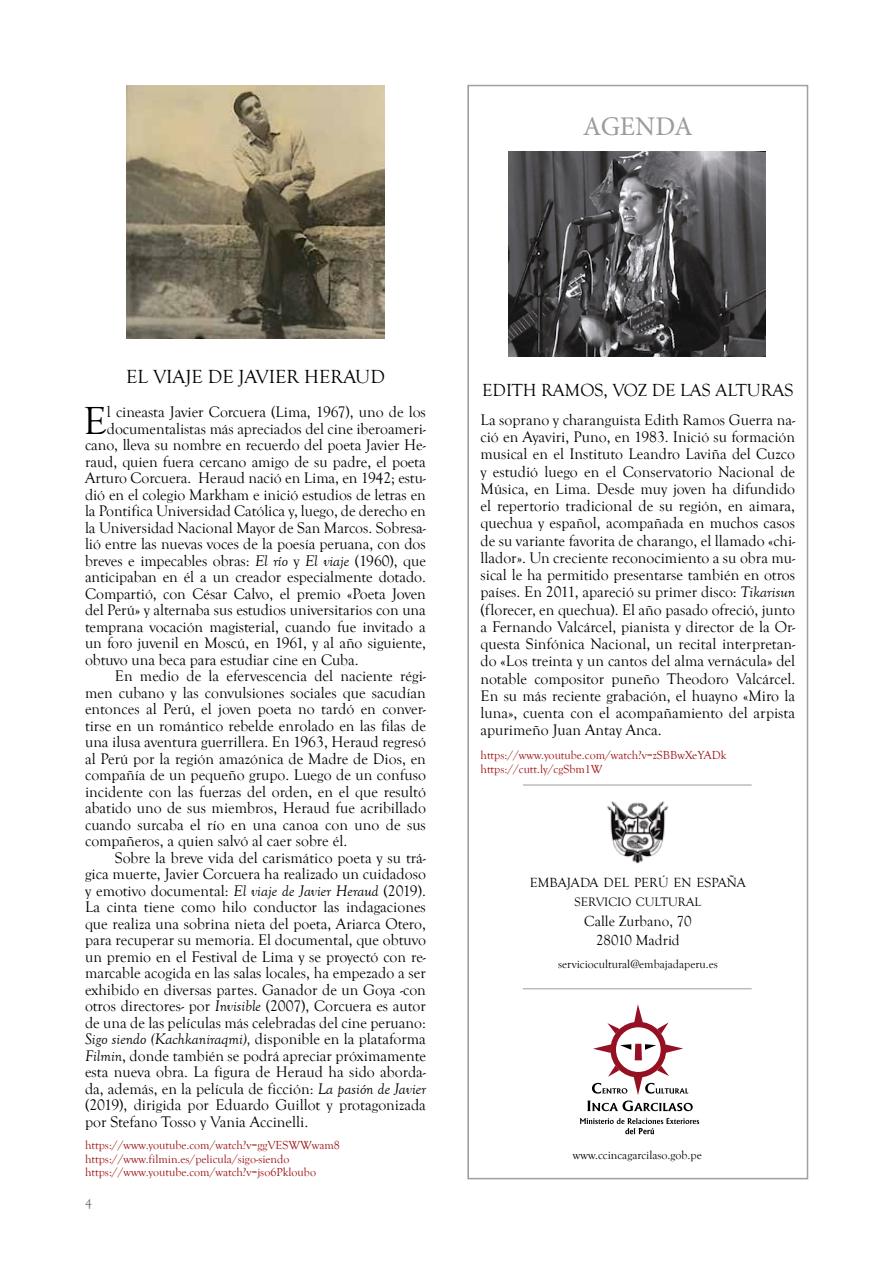
<style>
.page{position:relative;width:893px;height:1263px;background:#fff}
.page>*{position:absolute;margin:0;border:0;box-sizing:border-box;transform-origin:0 0}
.t1{font:40.2px "Goudy Old Style T";color:#000}
.t2{font:27px "Minion Pro";color:#9c9ba0}
.t3{font:19.5px "Goudy Old Style T";color:#000}
.t4{font:18px "Goudy Old Style T";color:#000}
.t5{font:15.75px/17.2px "Goudy Old Style T";color:#000;text-align:justify}
.t6{font:italic 15.75px "Goudy Old Style T";color:#000}
.t7{font:15px/19.5px "Goudy Old Style T";color:#000;text-align:center}
.t8{font:13.65px "Goudy Old Style T";color:#000}
.t9{font:13.5px "Goudy Old Style T";color:#727277}
.t10{font:12.6px "Goudy Old Style T";color:#000}
.t11{font:12px/13.5px "Goudy Old Style T";color:#9e1012}
.t12{font:12px "Goudy Old Style T";color:#000}
.s1{font-style:italic}
.s2{font-style:normal}
</style>
<div class="page">
<svg style="left:468px;top:85px;width:340px;height:1094px"></svg>
<img style="left:588px;top:797px;width:98px;height:69px">
<hr style="left:523px;top:785px;width:229px;height:1px;background:#9c9ba0">
<hr style="left:523px;top:988px;width:229px;height:1px;background:#9c9ba0">
<svg style="left:587px;top:1004px;width:106px;height:107px"></svg>
<svg style="left:580px;top:1118px;width:119px;height:16px"></svg>
<img style="left:126px;top:85px;width:259px;height:253px">
<img style="left:509px;top:152px;width:257px;height:205px">
<h2 class="t2" style="left:583px;top:109px;width:112px">AGENDA</h2>
<p class="t3" style="left:126px;top:366px;width:260px">EL VIAJE DE JAVIER HERAUD</p>
<h1 class="t1" style="left:84px;top:398px;width:25px">E</h1>
<p class="t5" style="left:107px;top:404px;width:321px">l cineasta Javier Corcuera (Lima, 1967), uno de los</p>
<p class="t5" style="left:107px;top:420px;width:321px">documentalistas más apreciados del cine iberoameri-</p>
<p class="t5" style="left:85px;top:437px;width:342px">cano, lleva su nombre en recuerdo del poeta Javier He-</p>
<p class="t5" style="left:85px;top:453px;width:342px">raud, quien fuera cercano amigo de su padre, el poeta</p>
<p class="t5" style="left:85px;top:470px;width:342px">Arturo Corcuera. Heraud nació en Lima, en 1942; estu-</p>
<p class="t5" style="left:85px;top:486px;width:342px">dió en el colegio Markham e inició estudios de letras en</p>
<p class="t5" style="left:85px;top:503px;width:342px">la Pontifica Universidad Católica y, luego, de derecho en</p>
<p class="t5" style="left:85px;top:519px;width:342px">la Universidad Nacional Mayor de San Marcos. Sobresa-</p>
<p class="t5" style="left:85px;top:536px;width:342px">lió entre las nuevas voces de la poesía peruana, con dos</p>
<p class="t5" style="left:85px;top:552px;width:342px">breves e impecables obras: <span class="s1">El río</span> y <span class="s1">El viaje</span> (1960), que</p>
<p class="t5" style="left:85px;top:569px;width:342px">anticipaban en él a un creador especialmente dotado.</p>
<p class="t5" style="left:85px;top:585px;width:342px">Compartió, con César Calvo, el premio «Poeta Joven</p>
<p class="t5" style="left:85px;top:602px;width:342px">del Perú» y alternaba sus estudios universitarios con una</p>
<p class="t5" style="left:85px;top:618px;width:342px">temprana vocación magisterial, cuando fue invitado a</p>
<p class="t5" style="left:85px;top:635px;width:342px">un foro juvenil en Moscú, en 1961, y al año siguiente,</p>
<p class="t5" style="left:85px;top:651px;width:275px">obtuvo una beca para estudiar cine en Cuba.</p>
<p class="t5" style="left:115px;top:668px;width:313px">En medio de la efervescencia del naciente régi-</p>
<p class="t5" style="left:85px;top:684px;width:342px">men cubano y las convulsiones sociales que sacudían</p>
<p class="t5" style="left:85px;top:701px;width:342px">entonces al Perú, el joven poeta no tardó en conver-</p>
<p class="t5" style="left:85px;top:717px;width:342px">tirse en un romántico rebelde enrolado en las filas de</p>
<p class="t5" style="left:85px;top:734px;width:342px">una ilusa aventura guerrillera. En 1963, Heraud regresó</p>
<p class="t5" style="left:85px;top:750px;width:342px">al Perú por la región amazónica de Madre de Dios, en</p>
<p class="t5" style="left:85px;top:767px;width:342px">compañía de un pequeño grupo. Luego de un confuso</p>
<p class="t5" style="left:85px;top:783px;width:342px">incidente con las fuerzas del orden, en el que resultó</p>
<p class="t5" style="left:85px;top:800px;width:342px">abatido uno de sus miembros, Heraud fue acribillado</p>
<p class="t5" style="left:85px;top:816px;width:342px">cuando surcaba el río en una canoa con uno de sus</p>
<p class="t5" style="left:85px;top:833px;width:264px">compañeros, a quien salvó al caer sobre él.</p>
<p class="t5" style="left:115px;top:849px;width:313px">Sobre la breve vida del carismático poeta y su trá-</p>
<p class="t5" style="left:85px;top:866px;width:342px">gica muerte, Javier Corcuera ha realizado un cuidadoso</p>
<p class="t5" style="left:85px;top:882px;width:342px">y emotivo documental: <span class="s1">El viaje de Javier Heraud</span> (2019).</p>
<p class="t5" style="left:85px;top:899px;width:342px">La cinta tiene como hilo conductor las indagaciones</p>
<p class="t5" style="left:85px;top:915px;width:342px">que realiza una sobrina nieta del poeta, Ariarca Otero,</p>
<p class="t5" style="left:85px;top:932px;width:342px">para recuperar su memoria. El documental, que obtuvo</p>
<p class="t5" style="left:85px;top:948px;width:342px">un premio en el Festival de Lima y se proyectó con re-</p>
<p class="t5" style="left:85px;top:965px;width:342px">marcable acogida en las salas locales, ha empezado a ser</p>
<p class="t5" style="left:85px;top:981px;width:342px">exhibido en diversas partes. Ganador de un Goya -con</p>
<p class="t5" style="left:85px;top:998px;width:342px">otros directores- por <span class="s1">Invisible</span> (2007), Corcuera es autor</p>
<p class="t5" style="left:85px;top:1014px;width:342px">de una de las películas más celebradas del cine peruano:</p>
<p class="t6" style="left:85px;top:1031px;width:342px">Sigo siendo (Kachkaniraqmi), <span class="s2">disponible en la plataforma</span></p>
<p class="t5" style="left:85px;top:1047px;width:342px"><span class="s1">Filmin</span>, donde también se podrá apreciar próximamente</p>
<p class="t5" style="left:85px;top:1064px;width:342px">esta nueva obra. La figura de Heraud ha sido aborda-</p>
<p class="t5" style="left:85px;top:1080px;width:342px">da, además, en la película de ficción: <span class="s1">La pasión de Javier</span></p>
<p class="t5" style="left:85px;top:1097px;width:342px">(2019), dirigida por Eduardo Guillot y protagonizada</p>
<p class="t5" style="left:85px;top:1113px;width:225px">por Stefano Tosso y Vania Accinelli.</p>
<p class="t11" style="left:85px;top:1139px;width:256px">https://www.youtube.com/watch?v=ggVESWWwam8 https://www.filmin.es/pelicula/sigo-siendo https://www.youtube.com/watch?v=jso6Pkloubo</p>
<p class="t9" style="left:85px;top:1196px;width:8px">4</p>
<p class="t4" style="left:482px;top:380px;width:313px">EDITH RAMOS, VOZ DE LAS ALTURAS</p>
<p class="t5" style="left:480px;top:411px;width:316px">La soprano y charanguista Edith Ramos Guerra na&shy;ció en Ayaviri, Puno, en 1983. Inició su formación musical en el Instituto Leandro Laviña del Cuzco y estudió luego en el Conservatorio Nacional de Música, en Lima. Desde muy joven ha difundido el repertorio tradicional de su región, en aimara, quechua y español, acompañada en muchos casos de su variante favorita de charango, el llamado «chi&shy;llador». Un creciente reconocimiento a su obra mu&shy;sical le ha permitido presentarse también en otros países. En 2011, apareció su primer disco: <span class="s1">Tikarisun </span>(florecer, en quechua). El año pasado ofreció, junto a Fernando Valcárcel, pianista y director de la Or&shy;questa Sinfónica Nacional, un recital interpretan&shy;do «Los treinta y un cantos del alma vernácula» del notable compositor puneño Theodoro Valcárcel.<br>En su más reciente grabación, el huayno «Miro la luna», cuenta con el acompañamiento del arpista apurimeño Juan Antay Anca.</p>
<p class="t11" style="left:480px;top:748px;width:248px;line-height:14.4px">https://www.youtube.com/watch?v=zSBBwXeYADk https://cutt.ly/cgSbm1W</p>
<p class="t8" style="left:530px;top:874px;width:218px">EMBAJADA DEL PERÚ EN ESPAÑA</p>
<p class="t10" style="left:575px;top:895px;width:128px">SERVICIO CULTURAL</p>
<p class="t7" style="left:584px;top:911px;width:109px">Calle Zurbano, 70<br>28010 Madrid</p>
<p class="t12" style="left:558px;top:957px;width:161px">serviciocultural@embajadaperu.es</p>
<p class="t12" style="left:573px;top:1149px;width:130px">www.ccincagarcilaso.gob.pe</p>
</div>
